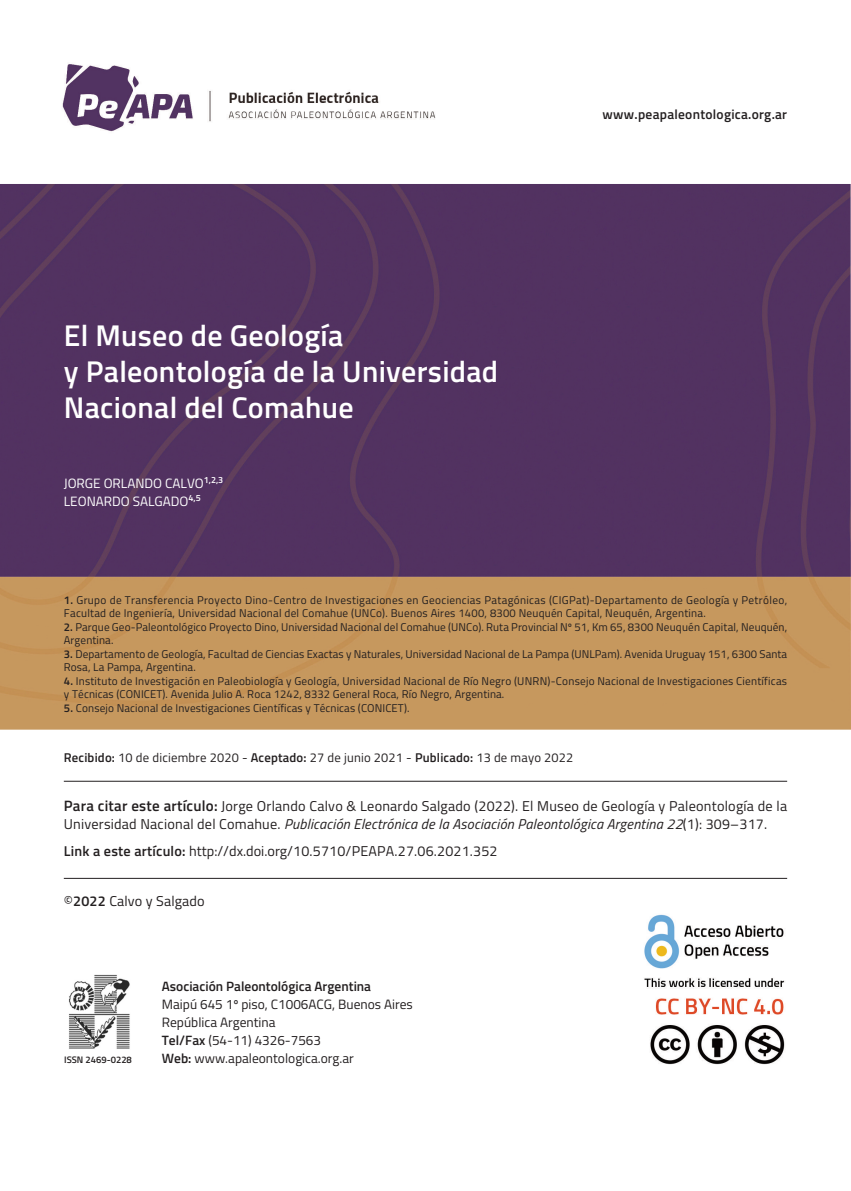
<style>
.page{position:relative;width:851px;height:1191px;background:#fff}
.page>*{position:absolute;margin:0;border:0;box-sizing:border-box;transform-origin:0 0}
.t1{font:600 30px/36px "Titillium";letter-spacing:.01em;color:#fff}
.t2{font:14.25px/18px "Titillium";letter-spacing:.015em;color:#231f20}
.t3{font:13.5px/18px "Titillium";color:#231f20}
.t4{font:13.5px/18px "Titillium";color:#fff}
.t5{font:600 13.5px "Titillium";color:#231f20}
.t6{font:600 13.5px "Titillium";letter-spacing:.02em;color:#231f20}
.t7{font:12.75px "Titillium";letter-spacing:.015em;color:#231f20}
.t8{font:11.25px/13.5px "Titillium";letter-spacing:.01em;color:#231f20}
.t9{font:11.25px/13.5px "Titillium";letter-spacing:.03em;color:#231f20}
.t10{font:600 9.45px "Titillium";color:#231f20}
.s1{font-weight:600}
.s2{font-weight:600;font-size:15px}
.s3{font-style:italic}
</style>
<div class="page">
<img style="left:69px;top:974px;width:61px;height:75px">
<img style="left:0;top:184px;width:850px;height:545px">
<hr style="left:64px;top:781px;width:723px;height:1px;background:#231f20">
<hr style="left:64px;top:878px;width:723px;height:1px;background:#231f20">
<img style="left:62px;top:64px;width:374px;height:68px">
<img style="left:644px;top:914px;width:141px;height:151px">
<h1 class="t1" style="left:64px;top:317px;width:435px">El Museo de Geología<br>y Paleontología de la Universidad<br>Nacional del Comahue</h1>
<p class="t4" style="left:64px;top:474px;width:161px">JORGE ORLANDO CALVO<sup>1,2,3<br></sup>LEONARDO SALGADO<sup>4,5</sup></p>
<p class="t6" style="left:602px;top:106px;width:186px">www.peapaleontologica.org.ar</p>
<p class="t9" style="left:64px;top:593px;width:724px"><span class="s1">1.</span> Grupo de Transferencia Proyecto Dino-Centro de Investigaciones en Geociencias Patagónicas (CIGPat)-Departamento de Geología y Petróleo,<br>Facultad de Ingeniería, Universidad Nacional del Comahue (UNCo). Buenos Aires 1400, 8300 Neuquén Capital, Neuquén, Argentina.</p>
<p class="t8" style="left:64px;top:620px;width:724px"><span class="s1">2.</span> Parque Geo-Paleontológico Proyecto Dino, Universidad Nacional del Comahue (UNCo). Ruta Provincial Nº 51, Km 65, 8300 Neuquén Capital, Neuquén,<br>Argentina.</p>
<p class="t8" style="left:64px;top:647px;width:724px"><span class="s1">3.</span> Departamento de Geología, Facultad de Ciencias Exactas y Naturales, Universidad Nacional de La Pampa (UNLPam). Avenida Uruguay 151, 6300 Santa<br>Rosa, La Pampa, Argentina.</p>
<p class="t8" style="left:64px;top:674px;width:724px"><span class="s1">4.</span> Instituto de Investigación en Paleobiología y Geología, Universidad Nacional de Río Negro (UNRN)-Consejo Nacional de Investigaciones Científicas y Técnicas (CONICET). Avenida Julio A. Roca 1242, 8332 General Roca, Río Negro, Argentina.</p>
<p class="t8" style="left:64px;top:701px;width:347px"><span class="s1">5.</span> Consejo Nacional de Investigaciones Científicas y Técnicas (CONICET).</p>
<p class="t7" style="left:64px;top:750px;width:511px"><span class="s1">Recibido:</span> 10 de diciembre 2020 - <span class="s1">Aceptado:</span> 27 de junio 2021 - <span class="s1">Publicado:</span> 13 de mayo 2022</p>
<p class="t2" style="left:64px;top:797px;width:724px"><span class="s2">Para citar este artículo:</span> Jorge Orlando Calvo &amp; Leonardo Salgado (2022). El Museo de Geología y Paleontología de la<br>Universidad Nacional del Comahue. <span class="s3">Publicación Electrónica de la Asociación Paleontológica Argentina 22</span>(1): 309–317.</p>
<p class="t2" style="left:64px;top:842px;width:435px"><span class="s1">Link a este artículo:</span> http://dx.doi.org/10.5710/PEAPA.27.06.2021.352</p>
<p class="t2" style="left:64px;top:892px;width:142px">©<span class="s1">2022</span> Calvo y Salgado</p>
<p class="t10" style="left:64px;top:1053px;width:69px">ISSN 2469-0228</p>
<p class="t5" style="left:162px;top:978px;width:211px">Asociación Paleontológica Argentina</p>
<p class="t3" style="left:162px;top:995px;width:252px">Maipú 645 1º piso, C1006ACG, Buenos Aires<br>República Argentina<br><span class="s1">Tel/Fax</span> (54-11) 4326-7563<br><span class="s1">Web:</span> www.apaleontologica.org.ar</p>
</div>
